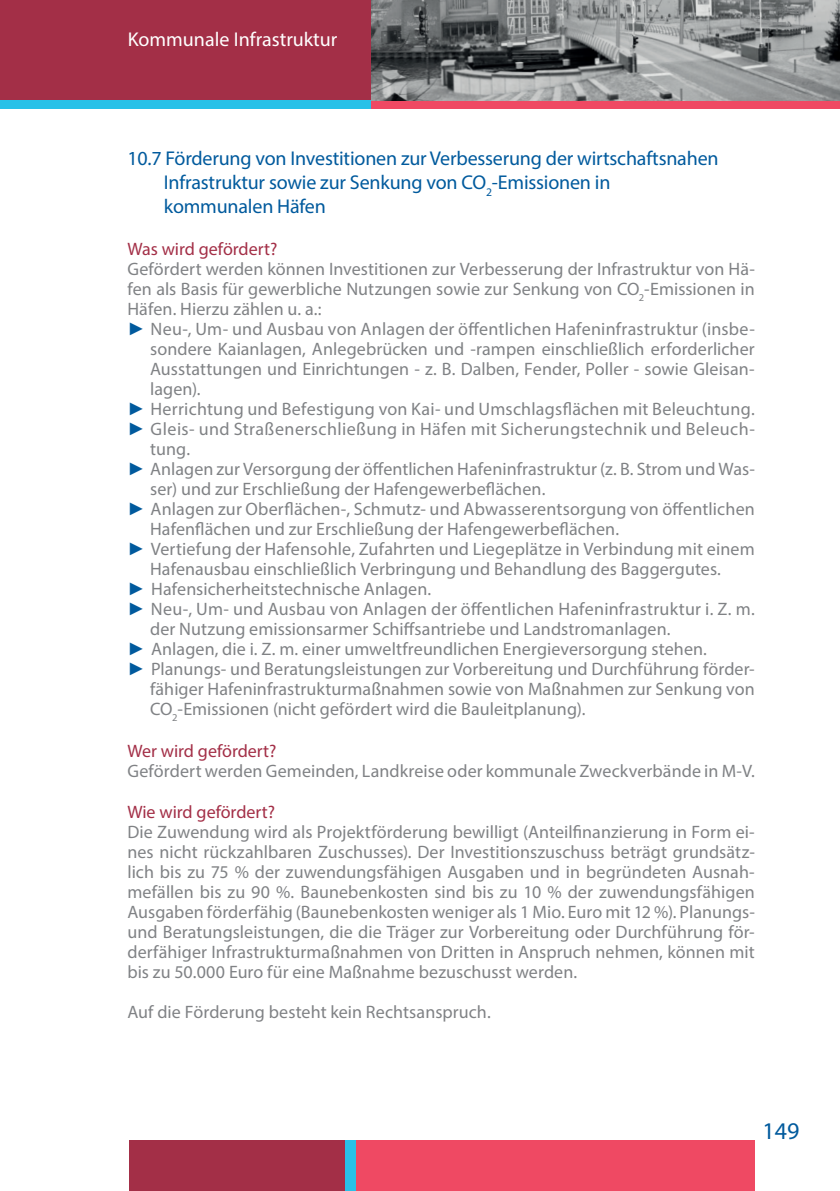
<style>
.page{position:relative;width:840px;height:1191px;background:#fff}
.page>*{position:absolute;margin:0;border:0;box-sizing:border-box;transform-origin:0 0}
.t1{font:24px "Myriad Pro";color:#015a9d}
.t2{font:20px/24px "Myriad Pro";letter-spacing:-.01em;color:#015a9d}
.t3{font:20px "Myriad Pro";color:#fff}
.t4{font:18px/20px "Myriad Pro";letter-spacing:.005em;color:#808285;text-align:justify}
.t5{font:18px "Myriad Pro";letter-spacing:.025em;color:#808285}
.t6{font:18px "Myriad Pro";color:#a32f47}
.s1{font-family:"Arial";font-weight:900;color:#015a9d}
</style>
<div class="page">
<div style="left:0;top:0;width:839px;height:105px;background:#a32f47"></div>
<div style="left:0;top:101px;width:371px;height:8px;background:#28c1e8"></div>
<div style="left:342px;top:1140px;width:19px;height:51px;background:#28c1e8"></div>
<div style="left:129px;top:1140px;width:215px;height:51px;background:#a32f47"></div>
<div style="left:356px;top:1139px;width:398px;height:52px;background:#ef4963"></div>
<div style="left:371px;top:101px;width:468px;height:8px;background:#ef4963"></div>
<img style="left:371px;top:0;width:468px;height:101px">
<p class="t3" style="left:128px;top:27px;width:211px">Kommunale Infrastruktur</p>
<p class="t2" style="left:164px;top:146px;width:556px;text-indent:-36px">10.7 Förderung von Investitionen zur Verbesserung der wirtschaftsnahen<br>Infrastruktur sowie zur Senkung von CO<sub>2</sub>-Emissionen in kommunalen Häfen</p>
<p class="t6" style="left:127px;top:238px;width:151px">Was wird gefördert?</p>
<p class="t4" style="left:127px;top:259px;width:628px">Gefördert werden können Investitionen zur Verbesserung der Infrastruktur von Hä-</p>
<p class="t4" style="left:127px;top:279px;width:628px">fen als Basis für gewerbliche Nutzungen sowie zur Senkung von CO<sub>2</sub>-Emissionen in</p>
<p class="t4" style="left:127px;top:299px;width:195px">Häfen. Hierzu zählen u. a.:</p>
<p class="t4" style="left:127px;top:319px;width:628px"><span class="s1">►</span> Neu-, Um- und Ausbau von Anlagen der öffentlichen Hafeninfrastruktur (insbe-</p>
<p class="t4" style="left:150px;top:339px;width:605px">sondere Kaianlagen, Anlegebrücken und -rampen einschließlich erforderlicher</p>
<p class="t4" style="left:150px;top:359px;width:606px">Ausstattungen und Einrichtungen - z. B. Dalben, Fender, Poller - sowie Gleisan-</p>
<p class="t4" style="left:150px;top:379px;width:52px">lagen).</p>
<p class="t4" style="left:127px;top:399px;width:628px"><span class="s1">►</span> Herrichtung und Befestigung von Kai- und Umschlagsflächen mit Beleuchtung.</p>
<p class="t5" style="left:127px;top:418px;width:628px"><span class="s1">►</span> Gleis- und Straßenerschließung in Häfen mit Sicherungstechnik und Beleuch-</p>
<p class="t4" style="left:150px;top:439px;width:41px">tung.</p>
<p class="t4" style="left:127px;top:459px;width:628px"><span class="s1">►</span> Anlagen zur Versorgung der öffentlichen Hafeninfrastruktur (z. B. Strom und Was-</p>
<p class="t4" style="left:150px;top:478px;width:396px">ser) und zur Erschließung der Hafengewerbeflächen.</p>
<p class="t4" style="left:127px;top:498px;width:628px"><span class="s1">►</span> Anlagen zur Oberflächen-, Schmutz- und Abwasserentsorgung von öffentlichen</p>
<p class="t4" style="left:150px;top:518px;width:470px">Hafenflächen und zur Erschließung der Hafengewerbeflächen.</p>
<p class="t4" style="left:127px;top:538px;width:628px"><span class="s1">►</span> Vertiefung der Hafensohle, Zufahrten und Liegeplätze in Verbindung mit einem</p>
<p class="t4" style="left:150px;top:558px;width:572px">Hafenausbau einschließlich Verbringung und Behandlung des Baggergutes.</p>
<p class="t4" style="left:127px;top:578px;width:305px"><span class="s1">►</span> Hafensicherheitstechnische Anlagen.</p>
<p class="t4" style="left:127px;top:598px;width:628px"><span class="s1">►</span> Neu-, Um- und Ausbau von Anlagen der öffentlichen Hafeninfrastruktur i. Z. m.</p>
<p class="t4" style="left:150px;top:618px;width:522px">der Nutzung emissionsarmer Schiffsantriebe und Landstromanlagen.</p>
<p class="t4" style="left:127px;top:638px;width:581px"><span class="s1">►</span> Anlagen, die i. Z. m. einer umweltfreundlichen Energieversorgung stehen.</p>
<p class="t4" style="left:127px;top:658px;width:628px"><span class="s1">►</span> Planungs- und Beratungsleistungen zur Vorbereitung und Durchführung förder-</p>
<p class="t4" style="left:150px;top:678px;width:606px">fähiger Hafeninfrastrukturmaßnahmen sowie von Maßnahmen zur Senkung von</p>
<p class="t4" style="left:150px;top:699px;width:436px">CO<sub>2</sub>-Emissionen (nicht gefördert wird die Bauleitplanung).</p>
<p class="t6" style="left:127px;top:739px;width:150px">Wer wird gefördert?</p>
<p class="t4" style="left:127px;top:760px;width:628px">Gefördert werden Gemeinden, Landkreise oder kommunale Zweckverbände in M-V.</p>
<p class="t6" style="left:127px;top:801px;width:149px">Wie wird gefördert?</p>
<p class="t4" style="left:127px;top:822px;width:628px">Die Zuwendung wird als Projektförderung bewilligt (Anteilfinanzierung in Form ei&shy;nes nicht rückzahlbaren Zuschusses). Der Investitionszuschuss beträgt grundsätz&shy;lich bis zu 75 % der zuwendungsfähigen Ausgaben und in begründeten Ausnah&shy;mefällen bis zu 90 %. Baunebenkosten sind bis zu 10 % der zuwendungsfähigen Ausgaben förderfähig (Baunebenkosten weniger als 1 Mio. Euro mit 12 %). Planungs&shy;und Beratungsleistungen, die die Träger zur Vorbereitung oder Durchführung för&shy;derfähiger Infrastrukturmaßnahmen von Dritten in Anspruch nehmen, können mit bis zu 50.000 Euro für eine Maßnahme bezuschusst werden.</p>
<p class="t4" style="left:127px;top:1002px;width:365px">Auf die Förderung besteht kein Rechtsanspruch.</p>
<h1 class="t1" style="left:762px;top:1116px;width:38px">149</h1>
</div>
